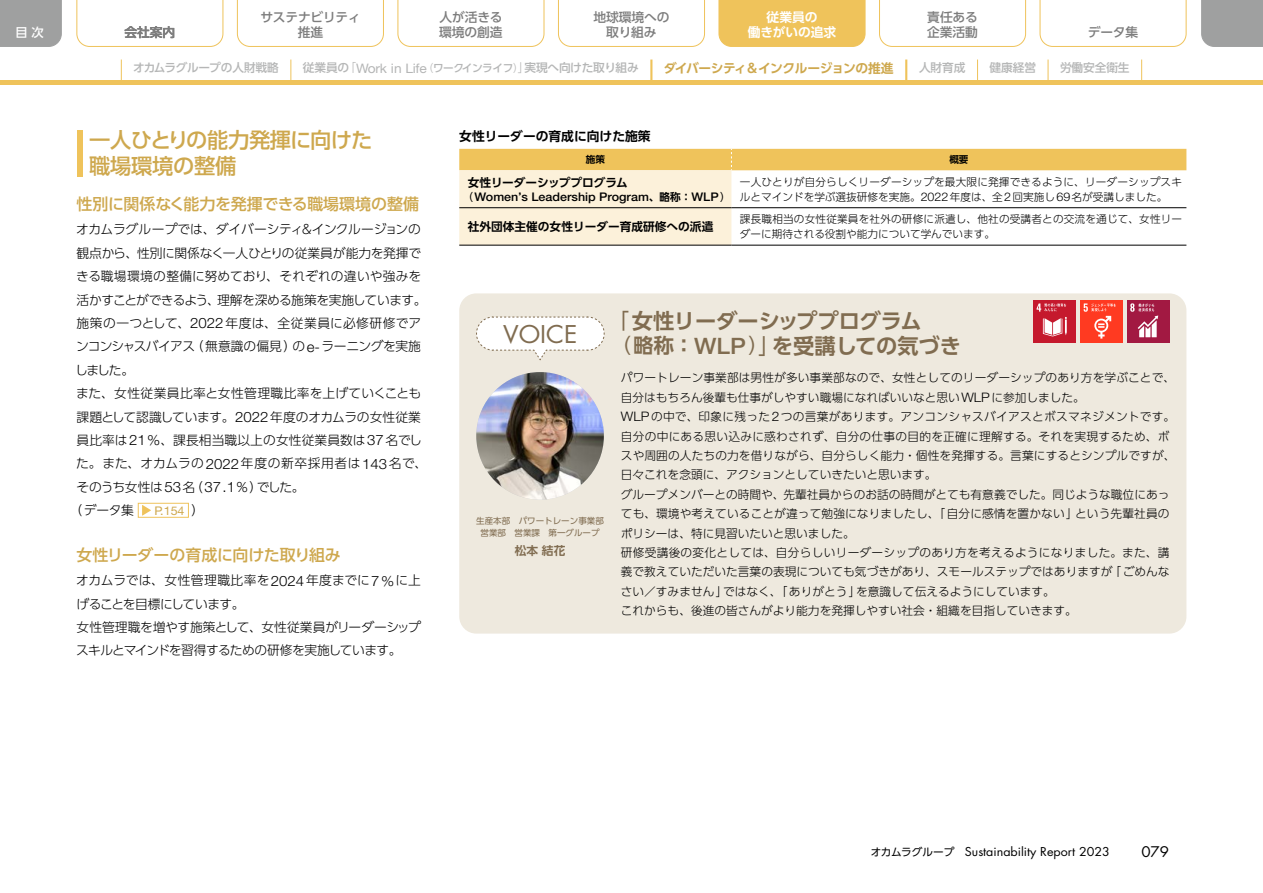
<style>
.page{position:relative;width:1263px;height:893px;background:#fff}
.page>*{position:absolute;margin:0;border:0;box-sizing:border-box;transform-origin:0 0}
.t1{font:23.85px "Futura Std";color:#806c50;scale:1.05 1}
.t2{font:700 21.3px "UD Shin Go Pr 6 N De";color:#806c50}
.t3{font:500 21.3px/25.5px "UD Shin Go Pr 6 N";letter-spacing:-.015em;color:#cea84e}
.t4{font:500 15.9px "UD Shin Go Pr 6 N";letter-spacing:-.01em;color:#cea84e}
.t5{font:14.25px "Futura Std";color:#000;scale:1.05 1}
.t6{font:300 12.75px/23.4px "UD Shin Go Pr 6 N";letter-spacing:-.01em;color:#000}
.t7{font:300 12.75px "UD Shin Go Pr 6 N";letter-spacing:-.035em;color:#000}
.t8{font:300 12.75px "UD Shin Go Pr 6 N";letter-spacing:.04em;color:#000}
.t9{font:500 12.75px/14.9px "UD Shin Go Pr 6 N";letter-spacing:-.01em;color:#7d7d7d}
.t10{font:300 12.75px "UD Shin Go Pr 6 N";letter-spacing:.01em;color:#000}
.t11{font:300 12.75px "UD Shin Go Pr 6 N";letter-spacing:.03em;color:#000}
.t12{font:300 12.75px "UD Shin Go Pr 6 N";letter-spacing:-.055em;color:#000}
.t13{font:700 12.75px "UD Shin Go Pr 6 N De";letter-spacing:-.035em;color:#cea84e}
.t14{font:700 12.75px "UD Shin Go Pr 6 N De";color:#000}
.t15{font:700 12.75px/14.9px "UD Shin Go Pr 6 N De";letter-spacing:-.01em;color:#fff;text-align:center}
.t16{font:500 12.15px "UD Shin Go Pr 6 N";color:#fff}
.t17{font:500 11.85px "Helvetica Neue LT Std";color:#000;scale:1.05 1}
.t18{font:11.85px "Futura Std";color:#000;scale:1.05 1}
.t19{font:11.85px "Helvetica Neue LT Std";color:#cea84e;scale:1.05 1}
.t20{font:300 11.7px/19.4px "UD Shin Go Pr 6 N";letter-spacing:.01em;color:#000}
.t21{font:500 11.7px "UD Shin Go Pr 6 N";letter-spacing:-.015em;color:#b5b6b6}
.t22{font:700 11.7px "UD Shin Go Pr 6 N De";color:#000}
.t23{font:700 11.7px "UD Shin Go Pr 6 N De";color:#806c50}
.t24{font:300 10.65px/14.9px "UD Shin Go Pr 6 N";letter-spacing:.015em;color:#000}
.t25{font:700 9.6px "UD Shin Go Pr 6 N De";color:#000}
.t26{font:8.55px/11.7px "UD Shin Go Pr 6 N";color:#806c50;text-align:center}
.s1{font-weight:300}
.s2{font-family:"Helvetica Neue LT Std";font-weight:400;font-size:13.05px}
.s3{font-weight:300;font-size:10.65px}
.s4{font-size:10.65px}
.s5{font-family:"Helvetica Neue LT Std";font-size:14.25px}
.s6{font-family:"Helvetica Neue LT Std";font-size:14.1px}
.s7{font-family:"UD Shin Go Pr 6 N";font-weight:300;font-size:12.75px;color:#000}
.s8{font-family:"UD Shin Go Pr 6 N";font-weight:400;font-size:10.65px}
.s9{font-family:"UD Shin Go Pr 6 N De";font-weight:700;font-size:10.65px}
.s10{font-family:"Helvetica Neue LT Std";font-size:11.85px}
.s11{font-family:"UD Shin Go Pr 6 N";font-weight:400}
.s12{font-family:"UD Shin Go Pr 6 N";font-weight:400;font-size:20.25px}
.s13{font-size:20.25px}
.s14{font-family:"Helvetica Neue LT Std";font-weight:500;font-size:22.65px}
.s15{font-family:"Helvetica Neue LT Std";font-size:13.05px}
.s16{font-family:"UD Shin Go Pr 6 N";font-size:10.65px}
</style>
<div class="page">
<svg style="left:121px;top:60px;width:1px;height:21px"></svg>
<svg style="left:290px;top:60px;width:1px;height:21px"></svg>
<hr style="left:650px;top:60px;width:2px;height:21px;background:#efc35b">
<hr style="left:905px;top:60px;width:2px;height:21px;background:#efc35b">
<svg style="left:977px;top:60px;width:1px;height:21px"></svg>
<svg style="left:1048px;top:60px;width:1px;height:21px"></svg>
<svg style="left:1141px;top:60px;width:1px;height:21px"></svg>
<svg style="left:142px;top:505px;width:9px;height:11px"></svg>
<div style="left:138px;top:503px;width:51px;height:15px;border:1px solid #efc35b"></div>
<div style="left:77px;top:130px;width:6px;height:46px;background:#efc35b"></div>
<hr style="left:459px;top:245px;width:272px;height:1px;background:#000">
<hr style="left:731px;top:245px;width:455px;height:1px;background:#000">
<svg style="left:459px;top:149px;width:727px;height:96px"></svg>
<div style="left:459px;top:293px;width:727px;height:341px;background:#eee9de;border-radius:17px"></div>
<svg style="left:476px;top:317px;width:129px;height:43px"></svg>
<img style="left:476px;top:372px;width:128px;height:128px;border-radius:64px">
<div style="left:1127px;top:300px;width:42px;height:42px;background:#a21942"></div>
<svg style="left:1130px;top:303px;width:29px;height:34px"></svg>
<div style="left:1080px;top:300px;width:43px;height:42px;background:#ff3a21"></div>
<svg style="left:1083px;top:303px;width:33px;height:36px"></svg>
<div style="left:1033px;top:300px;width:43px;height:42px;background:#c5192d"></div>
<svg style="left:1036px;top:303px;width:31px;height:33px"></svg>
<div style="left:0;top:0;width:62px;height:47px;background:#9fa0a0"></div>
<div style="left:1201px;top:0;width:62px;height:47px;background:#9fa0a0"></div>
<svg style="left:1040px;top:0;width:146px;height:47px"></svg>
<svg style="left:879px;top:0;width:147px;height:47px"></svg>
<svg style="left:558px;top:0;width:147px;height:47px"></svg>
<svg style="left:398px;top:0;width:146px;height:47px"></svg>
<svg style="left:237px;top:0;width:147px;height:47px"></svg>
<svg style="left:77px;top:0;width:146px;height:47px"></svg>
<hr style="left:0;top:81px;width:1263px;height:4px;background:#efc35b">
<div style="left:719px;top:0;width:146px;height:47px;background:#efc35b"></div>
<p class="t9" style="left:260px;top:9px;width:102px">サステナビリティ</p>
<p class="t9" style="left:439px;top:9px;width:65px">人が活きる環境の創造</p>
<p class="t15" style="left:748px;top:9px;width:90px">従業員の<br>働きがいの追求</p>
<p class="t9" style="left:593px;top:9px;width:78px;text-align:center">地球環境への取り組み</p>
<p class="t9" style="left:927px;top:9px;width:52px">責任ある企業活動</p>
<p class="t16" style="left:16px;top:22px;width:30px">目次</p>
<p class="t9" style="left:1088px;top:24px;width:52px">データ集</p>
<p class="t9" style="left:125px;top:24px;width:52px">会社案内</p>
<p class="t9" style="left:298px;top:24px;width:27px">推進</p>
<p class="t21" style="left:133px;top:59px;width:147px">オカムラグループの人財戦略</p>
<p class="t21" style="left:303px;top:59px;width:337px">従業員の<span class="s1">「</span><span class="s2">Work in Life</span><span class="s3">（</span><span class="s4">ワークインライフ</span><span class="s3">）</span><span class="s1">」</span>実現へ向けた取り組み</p>
<p class="t13" style="left:664px;top:58px;width:231px">ダイバーシティ＆インクルージョンの推進</p>
<p class="t21" style="left:919px;top:59px;width:48px">人財育成</p>
<p class="t21" style="left:990px;top:59px;width:48px">健康経営</p>
<p class="t21" style="left:1060px;top:59px;width:71px">労働安全衛生</p>
<h2 class="t3" style="left:89px;top:127px;width:285px">一人ひとりの能力発揮に向けた職場環境の整備</h2>
<h3 class="t4" style="left:77px;top:191px;width:344px">性別に関係なく能力を発揮できる職場環境の整備</h3>
<p class="t6" style="left:76px;top:217px;width:346px">オカムラグループでは、ダイバーシティ＆インクルージョンの</p>
<p class="t6" style="left:77px;top:241px;width:346px">観点から、性別に関係なく一人ひとりの従業員が能力を発揮で</p>
<p class="t10" style="left:76px;top:266px;width:347px">きる職場環境の整備に努めており、それぞれの違いや強みを</p>
<p class="t7" style="left:77px;top:289px;width:352px">活かすことができるよう、理解を深める施策を実施しています。</p>
<p class="t8" style="left:77px;top:313px;width:346px">施策の一つとして、<span class="s5">2022</span>年度は、全従業員に必修研修でア</p>
<p class="t7" style="left:76px;top:336px;width:346px">ンコンシャスバイアス（無意識の偏見）の<span class="s5">e-</span>ラーニングを実施</p>
<p class="t6" style="left:75px;top:358px;width:61px">しました。</p>
<p class="t11" style="left:76px;top:383px;width:347px">また、女性従業員比率と女性管理職比率を上げていくことも</p>
<p class="t6" style="left:77px;top:405px;width:346px">課題として認識しています。<span class="s5">2022</span>年度のオカムラの女性従業</p>
<p class="t6" style="left:77px;top:428px;width:347px">員比率は<span class="s5">21</span><span class="s6">%</span>、課長相当職以上の女性従業員数は<span class="s5">37</span>名でし</p>
<p class="t8" style="left:76px;top:453px;width:353px">た。また、オカムラの<span class="s5">2022</span>年度の新卒採用者は<span class="s5">143</span>名で、</p>
<p class="t12" style="left:77px;top:477px;width:230px">そのうち女性は<span class="s5">53</span>名（<span class="s5">37.1</span>％）でした。</p>
<p class="t6" style="left:70px;top:498px;width:66px">（データ集</p>
<p class="t19" style="left:154px;top:503px;width:49px">P.154 <span class="s7">）</span></p>
<h3 class="t4" style="left:77px;top:542px;width:266px">女性リーダーの育成に向けた取り組み</h3>
<p class="t6" style="left:76px;top:568px;width:346px">オカムラでは、女性管理職比率を<span class="s5">2024</span>年度までに<span class="s5">7</span><span class="s6">%</span>に上げることを目標にしています。<br>女性管理職を増やす施策として、女性従業員がリーダーシップスキルとマインドを習得するための研修を実施しています。</p>
<p class="t14" style="left:459px;top:126px;width:193px">女性リーダーの育成に向けた施策</p>
<p class="t25" style="left:586px;top:152px;width:21px">施策</p>
<p class="t25" style="left:949px;top:152px;width:21px">概要</p>
<p class="t22" style="left:468px;top:173px;width:162px">女性リーダーシッププログラム</p>
<p class="t17" style="left:462px;top:189px;width:257px"><span class="s8">（</span>Women<span class="s9">ʼ</span>s Leadership Program<span class="s9">、略称：</span>WLP<span class="s8">）</span></p>
<p class="t24" style="left:740px;top:174px;width:444px">一人ひとりが自分らしくリーダーシップを最大限に発揮できるように、リーダーシップスキルとマインドを学ぶ選抜研修を実施。<span class="s10">2022</span>年度は、全<span class="s10">2</span>回実施し<span class="s10">69</span>名が受講しました。</p>
<p class="t22" style="left:468px;top:217px;width:247px">社外団体主催の女性リーダー育成研修への派遣</p>
<p class="t24" style="left:740px;top:211px;width:444px">課長職相当の女性従業員を社外の研修に派遣し、他社の受講者との交流を通じて、女性リーダーに期待される役割や能力について学んでいます。</p>
<h1 class="t1" style="left:503px;top:319px;width:72px">VOICE</h1>
<p class="t26" style="left:476px;top:515px;width:129px">生産本部　パワートレーン事業部営業部　営業課　第一グループ</p>
<p class="t23" style="left:515px;top:541px;width:52px">松本結花</p>
<h2 class="t2" style="left:608px;top:304px;width:315px"><span class="s11">「</span>女性リーダーシッププログラム</h2>
<h2 class="t2" style="left:611px;top:328px;width:352px"><span class="s12">（</span><span class="s13">略称：</span><span class="s14">WLP</span><span class="s12">）</span><span class="s11">」</span>を受講しての気づき</h2>
<p class="t20" style="left:621px;top:368px;width:556px">パワートレーン事業部は男性が多い事業部なので、女性としてのリーダーシップのあり方を学ぶことで、自分はもちろん後輩も仕事がしやすい職場になればいいなと思い<span class="s15">WLP</span>に参加しました。<br><span class="s15">WLP</span>の中で、印象に残った<span class="s15">2</span>つの言葉があります。アンコンシャスバイアスとボスマネジメントです。自分の中にある思い込みに惑わされず、自分の仕事の目的を正確に理解する。それを実現するため、ボスや周囲の人たちの力を借りながら、自分らしく能力・個性を発揮する。言葉にするとシンプルですが、日々これを念頭に、アクションとしていきたいと思います。<br>グループメンバーとの時間や、先輩社員からのお話の時間がとても有意義でした。同じような職位にあっても、環境や考えていることが違って勉強になりましたし、「自分に感情を置かない」という先輩社員のポリシーは、特に見習いたいと思いました。<br>研修受講後の変化としては、自分らしいリーダーシップのあり方を考えるようになりました。また、講義で教えていただいた言葉の表現についても気づきがあり、スモールステップではありますが「ごめんなさい／すみません」ではなく、「ありがとう」を意識して伝えるようにしています。<br>これからも、後進の皆さんがより能力を発揮しやすい社会・組織を目指していきます。</p>
<p class="t18" style="left:871px;top:844px;width:229px"><span class="s16">オカムラグループ　</span>Sustainability Report 2023</p>
<p class="t5" style="left:1141px;top:842px;width:28px">079</p>
</div>
